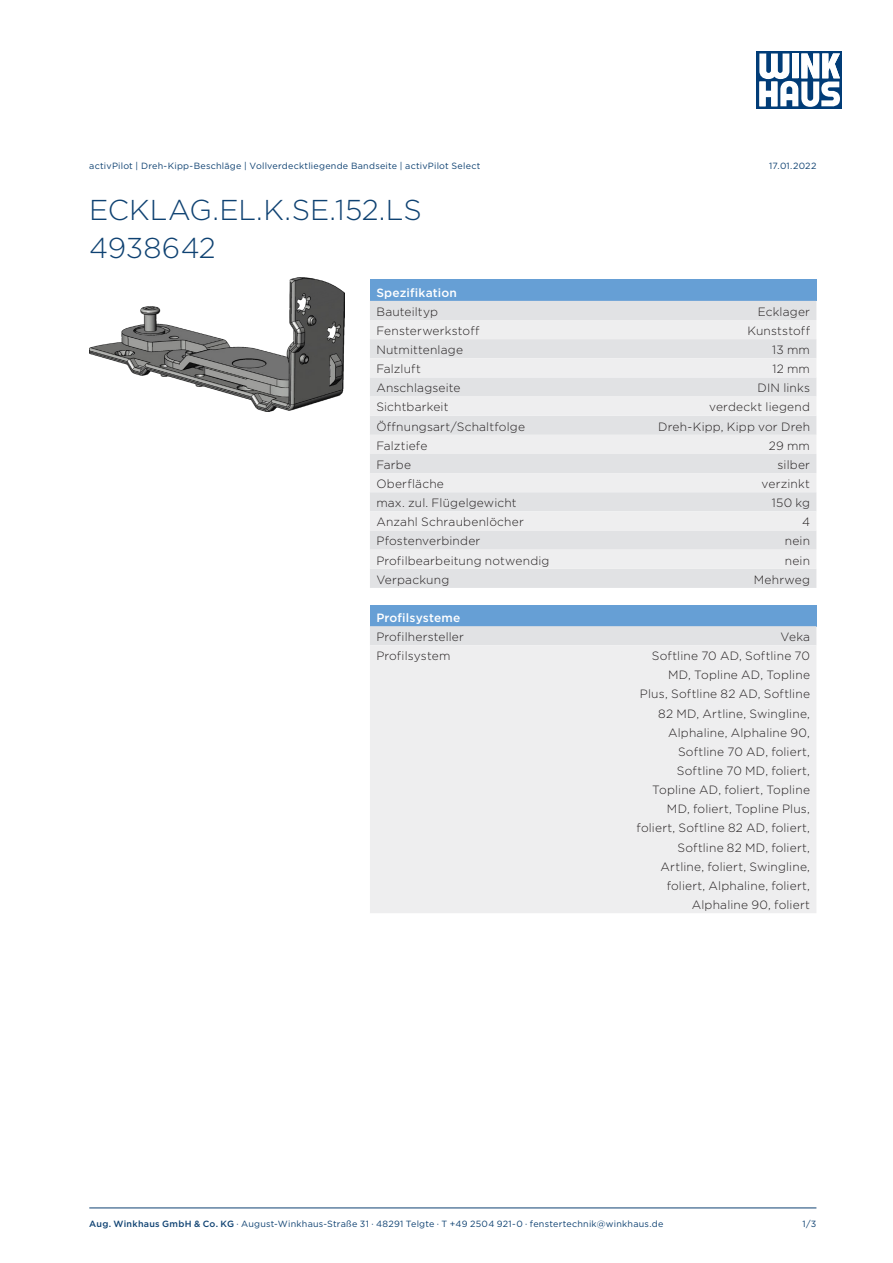
<style>
.page{position:relative;width:893px;height:1263px;background:#fff}
.page>*{position:absolute;margin:0;border:0;box-sizing:border-box;transform-origin:0 0}
.Headline{font:300 28.65px/38.2px "Gotham";letter-spacing:-.005em;color:#0f4272}
.Datenzelle_rechts{font:300 12px/19.2px "Gotham";letter-spacing:.015em;color:#231f20;text-align:right}
.Datenzelle_links{font:300 12px "Gotham";letter-spacing:.015em;color:#231f20}
.Headerzelle{font:500 12px "Gotham";letter-spacing:.015em;color:#fff}
.Fußzeile{font:9px "Gotham";letter-spacing:.025em;color:#0f4272}
.Kopfzeile{font:9px "Gotham";letter-spacing:.025em;color:#0f4272}
.s1{font-weight:500}
</style>
<div class="page">
<div style="left:757px;top:51px;width:85px;height:58px;background:#013c77"></div>
<svg style="left:759px;top:53px;width:81px;height:54px"></svg>
<hr style="left:89px;top:1208px;width:727px;height:1px;background:#0f4272">
<img style="left:89px;top:277px;width:255px;height:135px">
<div style="left:370px;top:280px;width:446px;height:21px;background:#669fd5"></div>
<div style="left:370px;top:301px;width:446px;height:287px;background:#e1e2e4"></div>
<svg style="left:370px;top:320px;width:446px;height:249px;background:#e8e8ea"></svg>
<div style="left:370px;top:605px;width:446px;height:21px;background:#669fd5"></div>
<div style="left:370px;top:626px;width:446px;height:19px;background:#e1e2e4"></div>
<div style="left:370px;top:645px;width:446px;height:268px;background:#eeeeef"></div>
<p class="Kopfzeile" style="left:89px;top:160px;width:393px">activPilot | Dreh-Kipp-Beschläge | Vollverdecktliegende Bandseite | activPilot Select</p>
<p class="Kopfzeile" style="left:769px;top:160px;width:49px">17.01.2022</p>
<p class="Headline" style="left:89px;top:190px;width:334px">ECKLAG.EL.K.SE.152.LS<br>4938642</p>
<p class="Headerzelle" style="left:376px;top:284px;width:82px">Spezifikation</p>
<p class="Datenzelle_links" style="left:376px;top:304px;width:63px">Bauteiltyp</p>
<p class="Datenzelle_rechts" style="left:758px;top:302px;width:54px">Ecklager</p>
<p class="Datenzelle_links" style="left:376px;top:323px;width:105px">Fensterwerkstoff</p>
<p class="Datenzelle_rechts" style="left:747px;top:321px;width:64px">Kunststoff</p>
<p class="Datenzelle_links" style="left:376px;top:342px;width:88px">Nutmittenlage</p>
<p class="Datenzelle_rechts" style="left:772px;top:340px;width:39px">13 mm</p>
<p class="Datenzelle_links" style="left:376px;top:361px;width:46px">Falzluft</p>
<p class="Datenzelle_rechts" style="left:772px;top:359px;width:39px">12 mm</p>
<p class="Datenzelle_links" style="left:376px;top:380px;width:86px">Anschlagseite</p>
<p class="Datenzelle_rechts" style="left:757px;top:378px;width:54px">DIN links</p>
<p class="Datenzelle_links" style="left:376px;top:400px;width:74px">Sichtbarkeit</p>
<p class="Datenzelle_rechts" style="left:709px;top:397px;width:102px">verdeckt liegend</p>
<p class="Datenzelle_links" style="left:376px;top:419px;width:150px">Öffnungsart/Schaltfolge</p>
<p class="Datenzelle_rechts" style="left:658px;top:416px;width:153px">Dreh-Kipp, Kipp vor Dreh</p>
<p class="Datenzelle_links" style="left:376px;top:438px;width:53px">Falztiefe</p>
<p class="Datenzelle_rechts" style="left:769px;top:435px;width:43px">29 mm</p>
<p class="Datenzelle_links" style="left:376px;top:457px;width:36px">Farbe</p>
<p class="Datenzelle_rechts" style="left:778px;top:455px;width:34px">silber</p>
<p class="Datenzelle_links" style="left:376px;top:476px;width:69px">Oberfläche</p>
<p class="Datenzelle_rechts" style="left:761px;top:474px;width:50px">verzinkt</p>
<p class="Datenzelle_links" style="left:376px;top:495px;width:142px">max. zul. Flügelgewicht</p>
<p class="Datenzelle_rechts" style="left:772px;top:493px;width:40px">150 kg</p>
<p class="Datenzelle_links" style="left:376px;top:514px;width:149px">Anzahl Schraubenlöcher</p>
<p class="Datenzelle_rechts" style="left:802px;top:512px;width:9px">4</p>
<p class="Datenzelle_links" style="left:376px;top:533px;width:106px">Pfostenverbinder</p>
<p class="Datenzelle_rechts" style="left:785px;top:531px;width:27px">nein</p>
<p class="Datenzelle_links" style="left:376px;top:553px;width:175px">Profilbearbeitung notwendig</p>
<p class="Datenzelle_rechts" style="left:785px;top:550px;width:27px">nein</p>
<p class="Datenzelle_links" style="left:376px;top:572px;width:74px">Verpackung</p>
<p class="Datenzelle_rechts" style="left:754px;top:569px;width:58px">Mehrweg</p>
<p class="Headerzelle" style="left:376px;top:610px;width:86px">Profilsysteme</p>
<p class="Datenzelle_links" style="left:376px;top:629px;width:89px">Profilhersteller</p>
<p class="Datenzelle_rechts" style="left:781px;top:627px;width:31px">Veka</p>
<p class="Datenzelle_links" style="left:376px;top:648px;width:76px">Profilsystem</p>
<p class="Datenzelle_rechts" style="left:637px;top:646px;width:175px">Softline 70 AD, Softline 70<br>MD, Topline AD, Topline<br>Plus, Softline 82 AD, Softline<br>82 MD, Artline, Swingline,<br>Alphaline, Alphaline 90,<br>Softline 70 AD, foliert,<br>Softline 70 MD, foliert,<br>Topline AD, foliert, Topline<br>MD, foliert, Topline Plus, foliert, Softline 82 AD, foliert,<br>Softline 82 MD, foliert,<br>Artline, foliert, Swingline, foliert, Alphaline, foliert,<br>Alphaline 90, foliert</p>
<p class="Fußzeile" style="left:89px;top:1218px;width:576px"><span class="s1">Aug. Winkhaus GmbH &amp; Co. KG</span> ∙ August-Winkhaus-Straße 31 ∙ 48291 Telgte ∙ T +49 2504 921-0 ∙ fenstertechnik@winkhaus.de</p>
<p class="Fußzeile" style="left:803px;top:1218px;width:15px">1/3</p>
</div>
